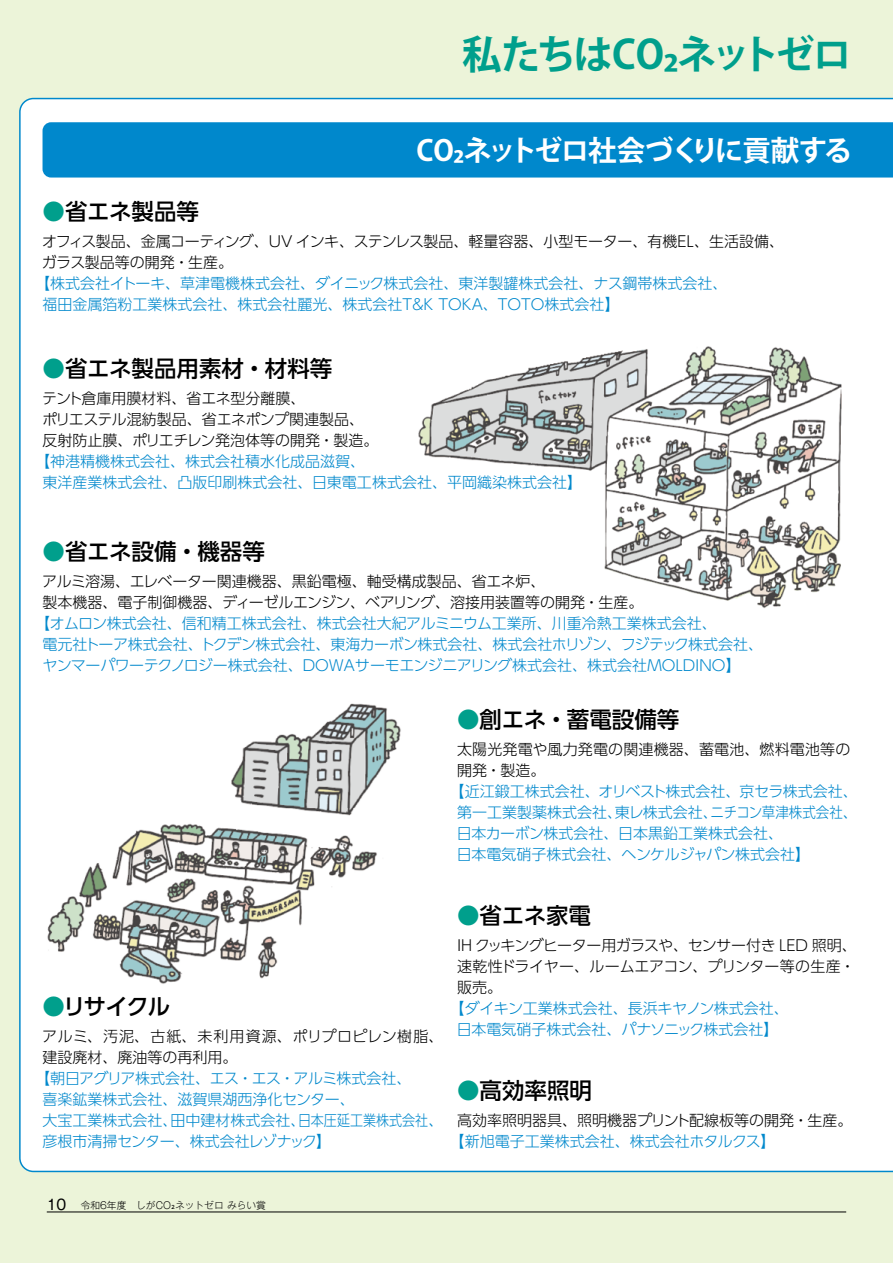
<style>
.page{position:relative;width:893px;height:1263px;background:#ecf4d9}
.page>*{position:absolute;margin:0;border:0;box-sizing:border-box;transform-origin:0 0}
.t1{font:700 39.6px "Koz Go Pr 6 N";letter-spacing:-.06em;color:#009f8c}
.t2{font:700 28.5px "Koz Go Pr 6 N";letter-spacing:-.04em;color:#fff}
.t3{font:500 22.5px "UD Shin Go Pr 6";color:#000}
.t4{font:300 15px/21px "UD Shin Go Pr 6";color:#08c}
.t5{font:300 15px/21px "UD Shin Go Pr 6";color:#000}
.t6{font:300 15px/21px "UD Shin Go Pr 6";letter-spacing:-.03em;color:#000}
.t7{font:300 9.75px "Gothic MB101";color:#000}
.s1{color:#009f8c}
.s2{font-weight:400;font-size:14.25px}
.s3{font-family:"UD Shin M Go Pr 6 N";font-weight:400}
</style>
<div class="page">
<div style="left:19px;top:98px;width:874px;height:1074px;background:#fff"></div>
<img style="left:43px;top:682px;width:732px;height:307px">
<img style="left:187px;top:251px;width:706px;height:365px">
<div style="left:43px;top:122px;width:850px;height:56px;background:#08c"></div>
<hr style="left:47px;top:1211px;width:799px;height:1px;background:#000">
<h1 class="t1" style="left:462px;top:32px;width:391px">私たちはCO₂ネットゼロ</h1>
<h2 class="t2" style="left:416px;top:134px;width:437px">CO₂ネットゼロ社会づくりに貢献する</h2>
<h3 class="t3" style="left:43px;top:193px;width:158px"><span class="s1">●</span>省エネ製品等</h3>
<p class="t6" style="left:42px;top:230px;width:744px">オフィス製品、金属コーティング、UV インキ、ステンレス製品、軽量容器、小型モーター、有機ＥＬ、生活設備、ガラス製品等の開発・生産。</p>
<p class="t4" style="left:43px;top:272px;width:686px;text-indent:-7px">【株式会社イトーキ、草津電機株式会社、ダイニック株式会社、東洋製罐株式会社、ナス鋼帯株式会社、福田金属箔粉工業株式会社、株式会社麗光、株式会社Ｔ＆Ｋ TOKA、ＴＯＴＯ株式会社】</p>
<h3 class="t3" style="left:43px;top:350px;width:291px"><span class="s1">●</span>省エネ製品用素材・材料等</h3>
<p class="t5" style="left:42px;top:387px;width:338px">テント倉庫用膜材料、省エネ型分離膜、<br>ポリエステル混紡製品、省エネポンプ関連製品、反射防止膜、ポリエチレン発泡体等の開発・製造。</p>
<p class="t4" style="left:43px;top:450px;width:541px;text-indent:-7px">【神港精機株式会社、株式会社積水化成品滋賀、<br>東洋産業株式会社、凸版印刷株式会社、日東電工株式会社、平岡織染株式会社】</p>
<h3 class="t3" style="left:43px;top:533px;width:224px"><span class="s1">●</span>省エネ設備・機器等</h3>
<p class="t5" style="left:42px;top:570px;width:603px">アルミ溶湯、エレベーター関連機器、黒鉛電極、軸受構成製品、省エネ炉、<br>製本機器、電子制御機器、ディーゼルエンジン、ベアリング、溶接用装置等の開発・生産。</p>
<p class="t4" style="left:42px;top:612px;width:722px;text-indent:-7px">【オムロン株式会社、信和精工株式会社、株式会社大紀アルミニウム工業所、川重冷熱工業株式会社、<br>電元社トーア株式会社、トクデン株式会社、東海カーボン株式会社、株式会社ホリゾン、フジテック株式会社、ヤンマーパワーテクノロジー株式会社、ＤＯＷＡサーモエンジニアリング株式会社、株式会社ＭＯＬＤＩＮＯ】</p>
<h3 class="t3" style="left:43px;top:988px;width:129px"><span class="s1">●</span>リサイクル</h3>
<p class="t5" style="left:42px;top:1025px;width:403px">アルミ、汚泥、古紙、未利用資源、ポリプロピレン樹脂、建設廃材、廃油等の再利用。</p>
<p class="t4" style="left:43px;top:1067px;width:402px;text-indent:-7px">【朝日アグリア株式会社、エス・エス・アルミ株式会社、<br>喜楽鉱業株式会社、滋賀県湖西浄化センター、<br>大宝工業株式会社、田中建材株式会社、日本圧延工業株式会社、彦根市清掃センター、株式会社レゾナック】</p>
<p class="t7" style="left:47px;top:1199px;width:221px"><span class="s2">10</span> 令和6年度　しがCO<span class="s3">₂</span>ネットゼロ みらい賞</p>
<h3 class="t3" style="left:457px;top:701px;width:224px"><span class="s1">●</span>創エネ・蓄電設備等</h3>
<p class="t5" style="left:457px;top:738px;width:395px">太陽光発電や風力発電の関連機器、蓄電池、燃料電池等の開発・製造。</p>
<p class="t4" style="left:457px;top:780px;width:403px;text-indent:-7px">【近江鍛工株式会社、オリベスト株式会社、京セラ株式会社、第一工業製薬株式会社、東レ株式会社、ニチコン草津株式会社、日本カーボン株式会社、日本黒鉛工業株式会社、<br>日本電気硝子株式会社、ヘンケルジャパン株式会社】</p>
<h3 class="t3" style="left:457px;top:897px;width:136px"><span class="s1">●</span>省エネ家電</h3>
<p class="t5" style="left:457px;top:934px;width:401px;text-align:justify">IH クッキングヒーター用ガラスや、センサー付き LED 照明、速乾性ドライヤー、ルームエアコン、プリンター等の生産・販売。</p>
<p class="t4" style="left:450px;top:997px;width:341px;text-align:center">【ダイキン工業株式会社、長浜キヤノン株式会社、日本電気硝子株式会社、パナソニック株式会社】</p>
<h3 class="t3" style="left:457px;top:1072px;width:136px"><span class="s1">●</span>高効率照明</h3>
<p class="t5" style="left:457px;top:1109px;width:397px">高効率照明器具、照明機器プリント配線板等の開発・生産。</p>
<p class="t4" style="left:450px;top:1130px;width:327px">【新旭電子工業株式会社、株式会社ホタルクス】</p>
</div>
